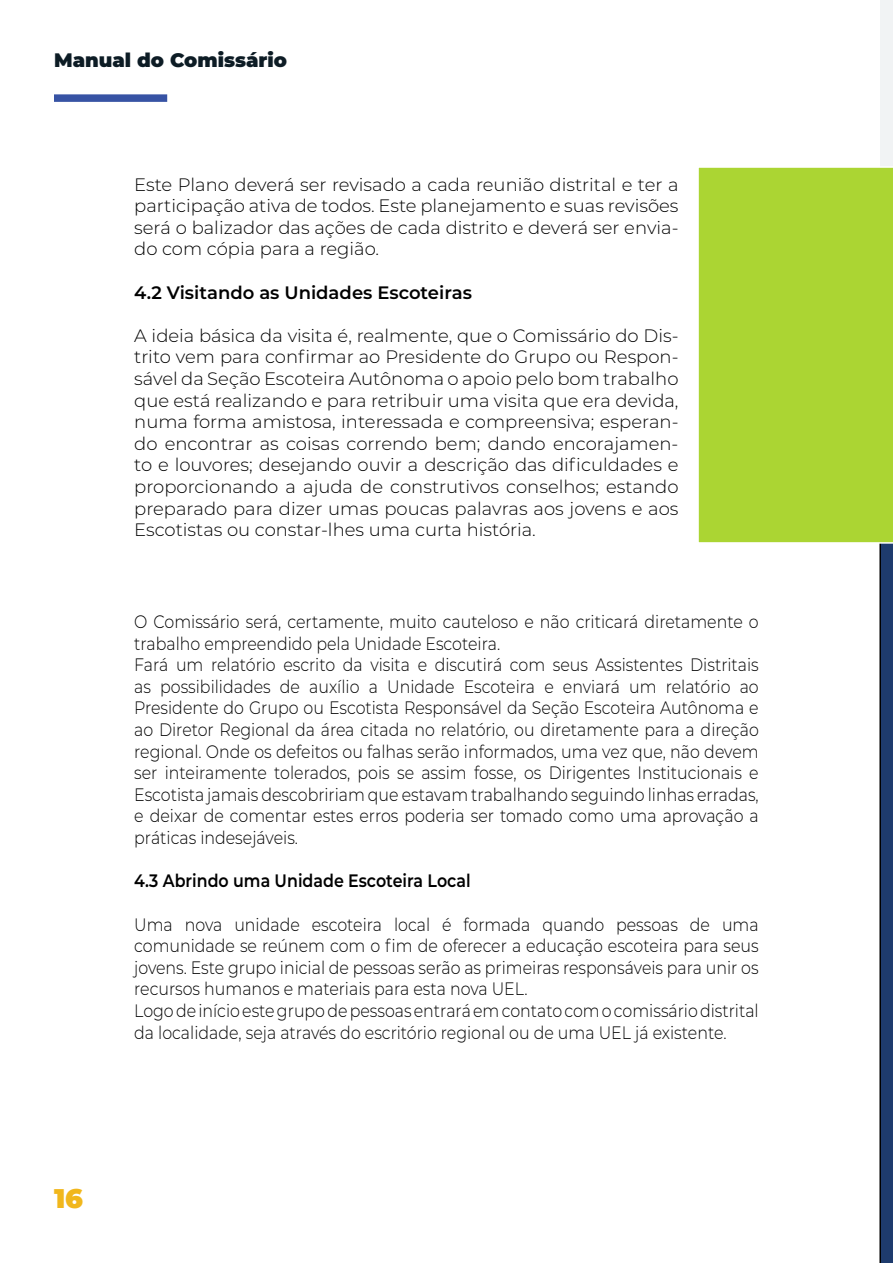
<style>
.page{position:relative;width:893px;height:1263px;background:#fff}
.page>*{position:absolute;margin:0;border:0;box-sizing:border-box;transform-origin:0 0}
.t1{font:900 27px "Montserrat";color:#f1b71c}
.t2{font:900 19.5px "Montserrat";color:#0d1c25}
.t3{font:300 18px/21.6px "Montserrat";color:#000;scale:.88 1}
.t4{font:300 18px/21.6px "Montserrat";color:#000;text-align:justify}
.t5{font:600 18px "Montserrat";color:#000;scale:.88 1}
.t6{font:600 18px "Montserrat";color:#000}
</style>
<div class="page">
<div style="left:54px;top:94px;width:113px;height:8px;background:#3753a4"></div>
<div style="left:880px;top:0;width:13px;height:1263px;background:#f1f3f4"></div>
<svg style="left:879px;top:544px;width:14px;height:719px;background:#2b446f"></svg>
<div style="left:698px;top:167px;width:195px;height:377px;background:#abd533"></div>
<p class="t2" style="left:54px;top:45px;width:234px">Manual do Comissário</p>
<p class="t4" style="left:134px;top:173px;width:546px">Este Plano deverá ser revisado a cada reunião distrital e ter a participação ativa de todos. Este planejamento e suas revisões será o balizador das ações de cada distrito e deverá ser envia&shy;do com cópia para a região.</p>
<p class="t6" style="left:134px;top:279px;width:339px">4.2 Visitando as Unidades Escoteiras</p>
<p class="t4" style="left:134px;top:324px;width:546px">A ideia básica da visita é, realmente, que o Comissário do Dis&shy;trito vem para confirmar ao Presidente do Grupo ou Respon&shy;sável da Seção Escoteira Autônoma o apoio pelo bom trabalho que está realizando e para retribuir uma visita que era devida, numa forma amistosa, interessada e compreensiva; esperan&shy;do encontrar as coisas correndo bem; dando encorajamen&shy;to e louvores; desejando ouvir a descrição das dificuldades e proporcionando a ajuda de construtivos conselhos; estando preparado para dizer umas poucas palavras aos jovens e aos Escotistas ou constar-lhes uma curta história.</p>
<p class="t3" style="left:134px;top:610px;width:711px">O Comissário será, certamente, muito cauteloso e não criticará diretamente o trabalho empreendido pela Unidade Escoteira.<br>Fará um relatório escrito da visita e discutirá com seus Assistentes Distritais as possibilidades de auxílio a Unidade Escoteira e enviará um relatório ao Presidente do Grupo ou Escotista Responsável da Seção Escoteira Autônoma e ao Diretor Regional da área citada no relatório, ou diretamente para a direção regional. Onde os defeitos ou falhas serão informados, uma vez que, não devem ser inteiramente tolerados, pois se assim fosse, os Dirigentes Institucionais e Escotista jamais descobririam que estavam trabalhando seguindo linhas erradas, e deixar de comentar estes erros poderia ser tomado como uma aprovação a práticas indesejáveis.</p>
<p class="t5" style="left:134px;top:868px;width:384px">4.3 Abrindo uma Unidade Escoteira Local</p>
<p class="t3" style="left:134px;top:913px;width:711px">Uma nova unidade escoteira local é formada quando pessoas de uma comunidade se reúnem com o fim de oferecer a educação escoteira para seus jovens. Este grupo inicial de pessoas serão as primeiras responsáveis para unir os recursos humanos e materiais para esta nova UEL.<br>Logo de início este grupo de pessoas entrará em contato com o comissário distrital da localidade, seja através do escritório regional ou de uma UEL já existente.</p>
<h1 class="t1" style="left:54px;top:1178px;width:31px">16</h1>
</div>
